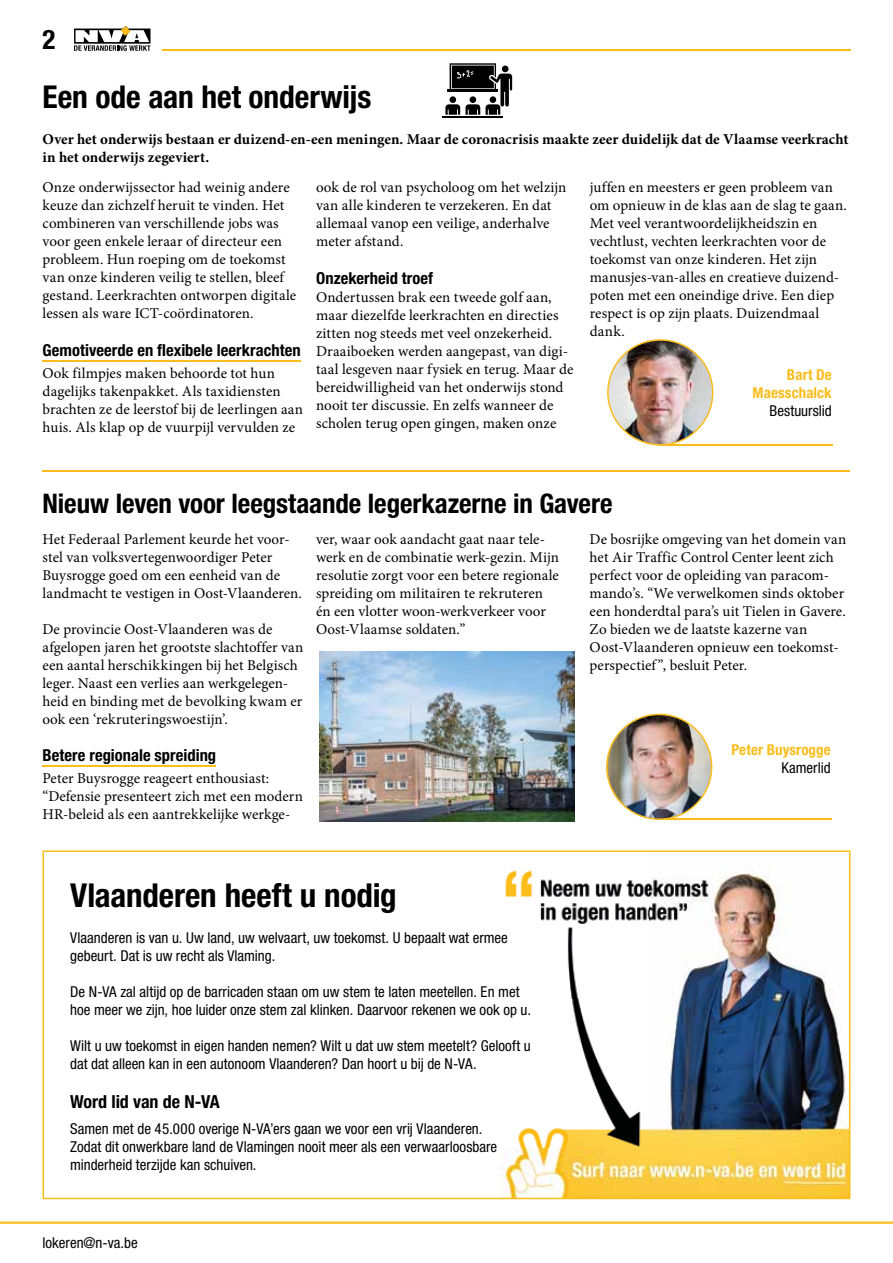
<style>
.page{position:relative;width:893px;height:1263px;background:#fff}
.page>*{position:absolute;margin:0;border:0;box-sizing:border-box;transform-origin:0 0}
.t1{font:700 condensed 33px "Helvetica Neue LT Std";letter-spacing:-.005em;color:#000}
.t2{font:700 condensed 31.5px "Helvetica Neue LT Std";letter-spacing:-.005em;color:#000}
.t3{font:700 condensed 27px "Helvetica Neue LT Std";letter-spacing:-.005em;color:#000}
.t4{font:700 condensed 18px "Helvetica Neue LT Std";letter-spacing:-.005em;color:#000}
.t5{font:700 condensed 16.5px "Helvetica Neue LT Std";letter-spacing:.005em;color:#000}
.t6{font:15px/18px "Minion Pro";color:#000}
.t7{font:condensed 15px/18px "Helvetica Neue LT Std";color:#000}
.t8{font:700 15px/18px "Minion Pro";letter-spacing:.005em;color:#000}
.t9{font:700 condensed 15px/18px "Helvetica Neue LT Std";letter-spacing:.005em;color:#fbbd1b;text-align:right}
</style>
<div class="page">
<hr style="left:162px;top:50px;width:688px;height:1px;background:#fbbd1b">
<hr style="left:43px;top:360px;width:258px;height:1px;background:#fbbd1b">
<hr style="left:43px;top:470px;width:807px;height:2px;background:#fbbd1b">
<svg style="left:43px;top:850px;width:807px;height:336px"></svg>
<hr style="left:43px;top:765px;width:173px;height:1px;background:#fbbd1b">
<img style="left:319px;top:651px;width:255px;height:170px">
<hr style="left:657px;top:818px;width:174px;height:2px;background:#fbbd1b">
<img style="left:606px;top:714px;width:106px;height:106px">
<hr style="left:658px;top:444px;width:174px;height:1px;background:#fbbd1b">
<img style="left:607px;top:339px;width:106px;height:107px">
<svg style="left:445px;top:63px;width:67px;height:52px"></svg>
<div style="left:490px;top:96px;width:6px;height:7px;background:#000;border-radius:50%"></div>
<hr style="left:443px;top:116px;width:60px;height:1px;background:#000">
<svg style="left:0;top:1186px;width:893px;height:38px"></svg>
<svg style="left:74px;top:26px;width:76px;height:25px"></svg>
<h3 class="t3" style="left:43px;top:23px;width:14px">2</h3>
<h2 class="t2" style="left:43px;top:77px;width:330px">Een ode aan het onderwijs</h2>
<p class="t8" style="left:43px;top:130px;width:807px">Over het onderwijs bestaan er duizend-en-een meningen. Maar de coronacrisis maakte zeer duidelijk dat de Vlaamse veerkracht in het onderwijs zegeviert.</p>
<p class="t6" style="left:43px;top:179px;width:255px">Onze onderwijssector had weinig andere keuze dan zichzelf heruit te vinden. Het combineren van verschillende jobs was voor geen enkele leraar of directeur een probleem. Hun roeping om de toekomst van onze kinderen veilig te stellen, bleef gestand. Leerkrachten ontworpen digitale lessen als ware ICT-coördinatoren.</p>
<p class="t5" style="left:43px;top:340px;width:260px">Gemotiveerde en flexibele leerkrachten</p>
<p class="t6" style="left:43px;top:364px;width:262px">Ook filmpjes maken behoorde tot hun dagelijks takenpakket. Als taxidiensten brachten ze de leerstof bij de leerlingen aan huis. Als klap op de vuurpijl vervulden ze</p>
<p class="t6" style="left:590px;top:179px;width:259px">juffen en meesters er geen probleem van om opnieuw in de klas aan de slag te gaan.<br>Met veel verantwoordelijkheidszin en vechtlust, vechten leerkrachten voor de toekomst van onze kinderen. Het zijn manusjes-van-alles en creatieve duizend&shy;poten met een oneindige drive. Een diep respect is op zijn plaats. Duizendmaal dank.</p>
<p class="t6" style="left:316px;top:179px;width:252px">ook de rol van psycholoog om het welzijn van alle kinderen te verzekeren. En dat allemaal vanop een veilige, anderhalve meter afstand.</p>
<p class="t5" style="left:316px;top:268px;width:119px">Onzekerheid troef</p>
<p class="t6" style="left:316px;top:288px;width:259px">Ondertussen brak een tweede golf aan, maar diezelfde leerkrachten en directies zitten nog steeds met veel onzekerheid.<br>Draaiboeken werden aangepast, van digi&shy;taal lesgeven naar fysiek en terug. Maar de bereidwilligheid van het onderwijs stond nooit ter discussie. En zelfs wanneer de scholen terug open gingen, maken onze</p>
<p class="t9" style="left:753px;top:366px;width:81px">Bart De<br>Maesschalck</p>
<p class="t7" style="left:769px;top:402px;width:64px">Bestuurslid</p>
<h3 class="t3" style="left:43px;top:487px;width:572px">Nieuw leven voor leegstaande legerkazerne in Gavere</h3>
<p class="t6" style="left:43px;top:530px;width:261px">Het Federaal Parlement keurde het voor&shy;stel van volksvertegenwoordiger Peter Buysrogge goed om een eenheid van de landmacht te vestigen in Oost-Vlaanderen.</p>
<p class="t6" style="left:43px;top:620px;width:262px">De provincie Oost-Vlaanderen was de afgelopen jaren het grootste slachtoffer van een aantal herschikkingen bij het Belgisch leger. Naast een verlies aan werkgelegen&shy;heid en binding met de bevolking kwam er ook een ‘rekruteringswoestijn’.</p>
<p class="t5" style="left:43px;top:745px;width:175px">Betere regionale spreiding</p>
<p class="t6" style="left:43px;top:770px;width:262px">Peter Buysrogge reageert enthousiast: “Defensie presenteert zich met een modern<br>HR-beleid als een aantrekkelijke werkge-</p>
<p class="t6" style="left:316px;top:530px;width:244px">ver, waar ook aandacht gaat naar tele&shy;werk en de combinatie werk-gezin. Mijn resolutie zorgt voor een betere regionale spreiding om militairen te rekruteren én een vlotter woon-werkverkeer voor Oost-Vlaamse soldaten.”</p>
<p class="t6" style="left:590px;top:530px;width:258px">De bosrijke omgeving van het domein van het Air Traffic Control Center leent zich perfect voor de opleiding van paracom&shy;mando’s. “We verwelkomen sinds oktober een honderdtal para’s uit Tielen in Gavere.<br>Zo bieden we de laatste kazerne van Oost-Vlaanderen opnieuw een toekomst&shy;perspectief”, besluit Peter.</p>
<p class="t9" style="left:731px;top:740px;width:101px">Peter Buysrogge</p>
<p class="t7" style="left:781px;top:758px;width:51px">Kamerlid</p>
<h1 class="t1" style="left:70px;top:875px;width:328px">Vlaanderen heeft u nodig</h1>
<p class="t7" style="left:70px;top:928px;width:439px">Vlaanderen is van u. Uw land, uw welvaart, uw toekomst. U bepaalt wat ermee gebeurt. Dat is uw recht als Vlaming.</p>
<p class="t7" style="left:70px;top:982px;width:462px">De N-VA zal altijd op de barricaden staan om uw stem te laten meetellen. En met hoe meer we zijn, hoe luider onze stem zal klinken. Daarvoor rekenen we ook op u.</p>
<p class="t7" style="left:70px;top:1036px;width:462px">Wilt u uw toekomst in eigen handen nemen? Wilt u dat uw stem meetelt? Gelooft u dat dat alleen kan in een autonoom Vlaanderen? Dan hoort u bij de N-VA.</p>
<p class="t4" style="left:70px;top:1091px;width:151px">Word lid van de N-VA</p>
<p class="t7" style="left:70px;top:1120px;width:429px">Samen met de 45.000 overige N-VA’ers gaan we voor een vrij Vlaanderen.<br>Zodat dit onwerkbare land de Vlamingen nooit meer als een verwaarloosbare minderheid terzijde kan schuiven.</p>
<p class="t7" style="left:43px;top:1234px;width:97px">lokeren@n-va.be</p>
</div>
